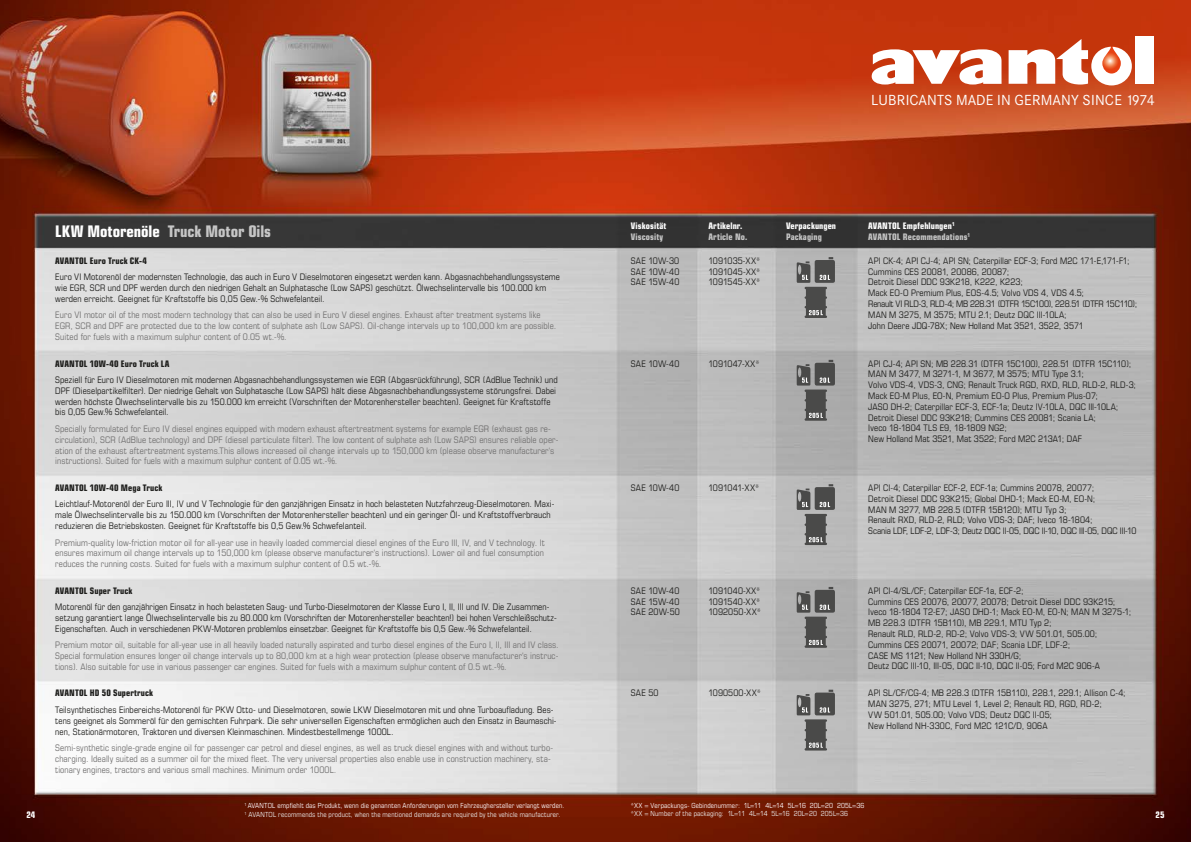
<style>
.page{position:relative;width:1191px;height:842px;background:#fff}
.page>*{position:absolute;margin:0;border:0;box-sizing:border-box;transform-origin:0 0}
.t1{font:700 condensed 16px "Eurostile LT Std";letter-spacing:-.005em;color:#c6c6c6}
.t2{font:14.3px "Corporate SBQ";letter-spacing:.01em;color:#fff}
.t3{font:condensed 9px/10.8px "Eurostile LT Std";letter-spacing:.01em;color:#1d1d1b}
.t4{font:condensed 9px/10.8px "Eurostile LT Std";letter-spacing:.01em;color:#706f6f}
.t5{font:700 condensed 9px "Eurostile LT Std";letter-spacing:.01em;color:#1d1d1b}
.t6{font:700 condensed 9px/10.8px "Eurostile LT Std";letter-spacing:.01em;color:#c6c6c6}
.t7{font:700 condensed 9px "Eurostile LT Std";letter-spacing:.01em;color:#fff}
.t8{font:condensed 7px/8.4px "Eurostile LT Std";letter-spacing:.02em;color:#fff}
.t9{font:condensed 7px "Eurostile LT Std";letter-spacing:.02em;color:#ededed}
.s1{color:#fff}
.s2{color:#ededed}
</style>
<div class="page">
<img style="left:0;top:0;width:1191px;height:842px">
<svg style="left:796px;top:257px;width:39px;height:61px;background:#7f7f7e"></svg>
<svg style="left:796px;top:360px;width:39px;height:61px;background:#7a7a79"></svg>
<svg style="left:796px;top:484px;width:39px;height:61px;background:#818180"></svg>
<svg style="left:796px;top:587px;width:39px;height:61px;background:#7b7b7b"></svg>
<svg style="left:796px;top:690px;width:39px;height:60px;background:#818181"></svg>
<div style="left:1135px;top:36px;width:19px;height:48px;background:#fff"></div>
<svg style="left:871px;top:49px;width:130px;height:36px"></svg>
<svg style="left:1008px;top:39px;width:123px;height:46px"></svg>
<h2 class="t2" style="left:871px;top:92px;width:285px">LUBRICANTS MADE IN GERMANY SINCE 1974</h2>
<h1 class="t1" style="left:55px;top:222px;width:217px"><span class="s1">LKW Motorenöle</span> Truck Motor Oils</h1>
<p class="t7" style="left:631px;top:221px;width:37px">Viskosität</p>
<p class="t6" style="left:631px;top:231px;width:34px">Viscosity</p>
<p class="t7" style="left:708px;top:221px;width:36px">Artikelnr.</p>
<p class="t6" style="left:708px;top:231px;width:40px">Article No.</p>
<p class="t7" style="left:786px;top:221px;width:52px">Verpackungen</p>
<p class="t6" style="left:786px;top:231px;width:37px">Packaging</p>
<p class="t6" style="left:868px;top:221px;width:103px"><span class="s1">AVANTOL Empfehlungen</span><sup>1<br></sup>AVANTOL Recommendations<sup>1</sup></p>
<p class="t5" style="left:55px;top:255px;width:93px">AVANTOL Euro Truck CK-4</p>
<p class="t3" style="left:55px;top:272px;width:506px">Euro VI Motorenöl der modernsten Technologie, das auch in Euro V Dieselmotoren eingesetzt werden kann. Abgasnachbehandlungssysteme wie EGR, SCR und DPF werden durch den niedrigen Gehalt an Sulphatasche (Low SAPS) geschützt. Ölwechselintervalle bis 100.000 km werden erreicht. Geeignet für Kraftstoffe bis 0,05 Gew.-% Schwefelanteil.</p>
<p class="t4" style="left:55px;top:310px;width:502px">Euro VI motor oil of the most modern technology that can also be used in Euro V diesel engines. Exhaust after treatment systems like<br>EGR, SCR and DPF are protected due to the low content of sulphate ash (Low SAPS). Oil-change intervals up to 100,000 km are possible.<br>Suited for fuels with a maximum sulphur content of 0.05 wt.-%.</p>
<p class="t5" style="left:55px;top:358px;width:116px">AVANTOL 10W-40 Euro Truck LA</p>
<p class="t3" style="left:55px;top:374px;width:504px">Speziell für Euro IV Dieselmotoren mit modernen Abgasnachbehandlungssystemen wie EGR (Abgasrückführung), SCR (AdBlue Technik) und DPF (Dieselpartikelfilter). Der niedrige Gehalt von Sulphatasche (Low SAPS) hält diese Abgasnachbehandlungssysteme störungsfrei. Dabei werden höchste Ölwechselintervalle bis zu 150.000 km erreicht (Vorschriften der Motorenhersteller beachten). Geeignet für Kraftstoffe bis 0,05 Gew.% Schwefelanteil.</p>
<p class="t4" style="left:55px;top:423px;width:505px">Specially formulated for Euro IV diesel engines equipped with modern exhaust aftertreatment systems for example EGR (exhaust gas re&shy;circulation), SCR (AdBlue technology) and DPF (diesel particulate filter). The low content of sulphate ash (Low SAPS) ensures reliable oper&shy;ation of the exhaust aftertreatment systems.This allows increased oil change intervals up to 150,000 km (please observe manufacturer‘s instructions). Suited for fuels with a maximum sulphur content of 0.05 wt.-%.</p>
<p class="t5" style="left:55px;top:482px;width:109px">AVANTOL 10W-40 Mega Truck</p>
<p class="t3" style="left:55px;top:499px;width:500px">Leichtlauf-Motorenöl der Euro III, IV und V Technologie für den ganzjährigen Einsatz in hoch belasteten Nutzfahrzeug-Dieselmotoren. Maxi&shy;male Ölwechselintervalle bis zu 150.000 km (Vorschriften der Motorenhersteller beachten) und ein geringer Öl- und Kraftstoffverbrauch reduzieren die Betriebskosten. Geeignet für Kraftstoffe bis 0,5 Gew.% Schwefelanteil.</p>
<p class="t4" style="left:55px;top:537px;width:491px;text-align:justify">Premium-quality low-friction motor oil for all-year use in heavily loaded commercial diesel engines of the Euro III, IV, and V technology. It ensures maximum oil change intervals up to 150,000 km (please observe manufacturer‘s instructions). Lower oil and fuel consumption reduces the running costs. Suited for fuels with a maximum sulphur content of 0.5 wt.-%.</p>
<p class="t5" style="left:55px;top:585px;width:79px">AVANTOL Super Truck</p>
<p class="t3" style="left:55px;top:601px;width:503px">Motorenöl für den ganzjährigen Einsatz in hoch belasteten Saug- und Turbo-Dieselmotoren der Klasse Euro I, II, III und IV. Die Zusammen&shy;setzung garantiert lange Ölwechselintervalle bis zu 80.000 km (Vorschriften der Motorenhersteller beachten!) bei hohen Verschleißschutz-<br>Eigenschaften. Auch in verschiedenen PKW-Motoren problemlos einsetzbar. Geeignet für Kraftstoffe bis 0,5 Gew.-% Schwefelanteil.</p>
<p class="t4" style="left:55px;top:639px;width:505px;text-align:justify">Premium motor oil, suitable for all-year use in all heavily loaded naturally aspirated and turbo diesel engines of the Euro I, II, III and IV class.<br>Special formulation ensures longer oil change intervals up to 80,000 km at a high wear protection (please observe manufacturer‘s instruc&shy;tions). Also suitable for use in various passenger car engines. Suited for fuels with a maximum sulphur content of 0.5 wt.-%.</p>
<p class="t5" style="left:55px;top:688px;width:99px">AVANTOL HD 50 Supertruck</p>
<p class="t3" style="left:55px;top:704px;width:503px">Teilsynthetisches Einbereichs-Motorenöl für PKW Otto- und Dieselmotoren, sowie LKW Dieselmotoren mit und ohne Turboaufladung. Bes&shy;tens geeignet als Sommeröl für den gemischten Fuhrpark. Die sehr universellen Eigenschaften ermöglichen auch den Einsatz in Baumaschi&shy;nen, Stationärmotoren, Traktoren und diversen Kleinmaschinen. Mindestbestellmenge 1000L.</p>
<p class="t4" style="left:55px;top:742px;width:499px">Semi-synthetic single-grade engine oil for passenger car petrol and diesel engines, as well as truck diesel engines with and without turbo&shy;charging. Ideally suited as a summer oil for the mixed fleet. The very universal properties also enable use in construction machinery, sta&shy;tionary engines, tractors and various small machines. Minimum order 1000L.</p>
<p class="t7" style="left:26px;top:809px;width:11px">24</p>
<p class="t8" style="left:244px;top:802px;width:321px"><sup>1</sup> AVANTOL empfiehlt das Produkt, wenn die genannten Anforderungen vom Fahrzeughersteller verlangt werden.<br><sup>1</sup> <span class="s2">AVANTOL recommends the product, when the mentioned demands are required by the vehicle manufacturer.</span></p>
<p class="t3" style="left:631px;top:255px;width:50px;text-align:justify">SAE 10W-30<br>SAE 10W-40<br>SAE 15W-40</p>
<p class="t3" style="left:708px;top:255px;width:54px;text-align:justify">1091035-XX* 1091045-XX* 1091545-XX*</p>
<p class="t3" style="left:868px;top:255px;width:270px">API CK-4; API CJ-4; API SN; Caterpillar ECF-3; Ford M2C 171-E,171-F1; Cummins CES 20081, 20086, 20087;<br>Detroit Diesel DDC 93K218, K222, K223;<br>Mack EO-O Premium Plus, EOS-4.5; Volvo VDS 4, VDS 4.5;<br>Renault VI RLD-3, RLD-4; MB 228.31 (DTFR 15C100), 228.51 (DTFR 15C110); MAN M 3275, M 3575; MTU 2.1; Deutz DQC III-10LA;<br>John Deere JDQ-78X; New Holland Mat 3521, 3522, 3571</p>
<p class="t3" style="left:631px;top:358px;width:50px">SAE 10W-40</p>
<p class="t3" style="left:708px;top:358px;width:53px">1091047-XX*</p>
<p class="t3" style="left:868px;top:358px;width:269px">API CJ-4; API SN; MB 228.31 (DTFR 15C100), 228.51 (DTFR 15C110); MAN M 3477, M 3271-1, M 3677, M 3575; MTU Type 3.1;<br>Volvo VDS-4, VDS-3, CNG; Renault Truck RGD, RXD, RLD, RLD-2, RLD-3; Mack EO-M Plus, EO-N, Premium EO-O Plus, Premium Plus-07;<br>JASO DH-2; Caterpillar ECF-3, ECF-1a; Deutz IV-10LA, DQC III-10LA; Detroit Diesel DDC 93K218; Cummins CES 20081; Scania LA;<br>Iveco 18-1804 TLS E9, 18-1809 NG2;<br>New Holland Mat 3521, Mat 3522; Ford M2C 213A1; DAF</p>
<p class="t3" style="left:631px;top:482px;width:50px">SAE 10W-40</p>
<p class="t3" style="left:708px;top:482px;width:52px">1091041-XX*</p>
<p class="t3" style="left:868px;top:482px;width:270px">API CI-4; Caterpillar ECF-2, ECF-1a; Cummins 20078, 20077;<br>Detroit Diesel DDC 93K215; Global DHD-1; Mack EO-M, EO-N;<br>MAN M 3277, MB 228.5 (DTFR 15B120); MTU Typ 3;<br>Renault RXD, RLD-2, RLD; Volvo VDS-3; DAF; Iveco 18-1804;<br>Scania LDF, LDF-2, LDF-3; Deutz DQC II-05, DQC II-10, DQC III-05, DQC III-10</p>
<p class="t3" style="left:631px;top:585px;width:50px;text-align:justify">SAE 10W-40<br>SAE 15W-40<br>SAE 20W-50</p>
<p class="t3" style="left:708px;top:585px;width:54px;text-align:justify">1091040-XX* 1091540-XX* 1092050-XX*</p>
<p class="t3" style="left:868px;top:585px;width:264px">API CI-4/SL/CF; Caterpillar ECF-1a, ECF-2;<br>Cummins CES 20076, 20077, 20078; Detroit Diesel DDC 93K215; Iveco 18-1804 T2-E7; JASO DHD-1; Mack EO-M, EO-N; MAN M 3275-1; MB 228.3 (DTFR 15B110), MB 229.1, MTU Typ 2;<br>Renault RLD, RLD-2, RD-2; Volvo VDS-3; VW 501.01, 505.00; Cummins CES 20071, 20072; DAF; Scania LDF, LDF-2;<br>CASE MS 1121; New Holland NH 330H/G;<br>Deutz DQC III-10, III-05, DQC II-10, DQC II-05; Ford M2C 906-A</p>
<p class="t3" style="left:631px;top:688px;width:29px">SAE 50</p>
<p class="t3" style="left:708px;top:688px;width:54px">1090500-XX*</p>
<p class="t3" style="left:868px;top:688px;width:259px">API SL/CF/CG-4; MB 228.3 (DTFR 15B110), 228.1, 229.1; Allison C-4; MAN 3275, 271; MTU Level 1, Level 2; Renault RD, RGD, RD-2;<br>VW 501.01, 505.00; Volvo VDS; Deutz DQC II-05;<br>New Holland NH-330C, Ford M2C 121C/D, 906A</p>
<p class="t8" style="left:631px;top:801px;width:235px">*XX = Verpackungs- Gebindenummer: 1L=11 4L=14 5L=16 20L=20 205L=36</p>
<p class="t9" style="left:631px;top:809px;width:219px">*XX = Number of the packaging: 1L=11 4L=14 5L=16 20L=20 205L=36</p>
<p class="t7" style="left:1155px;top:809px;width:11px">25</p>
</div>
